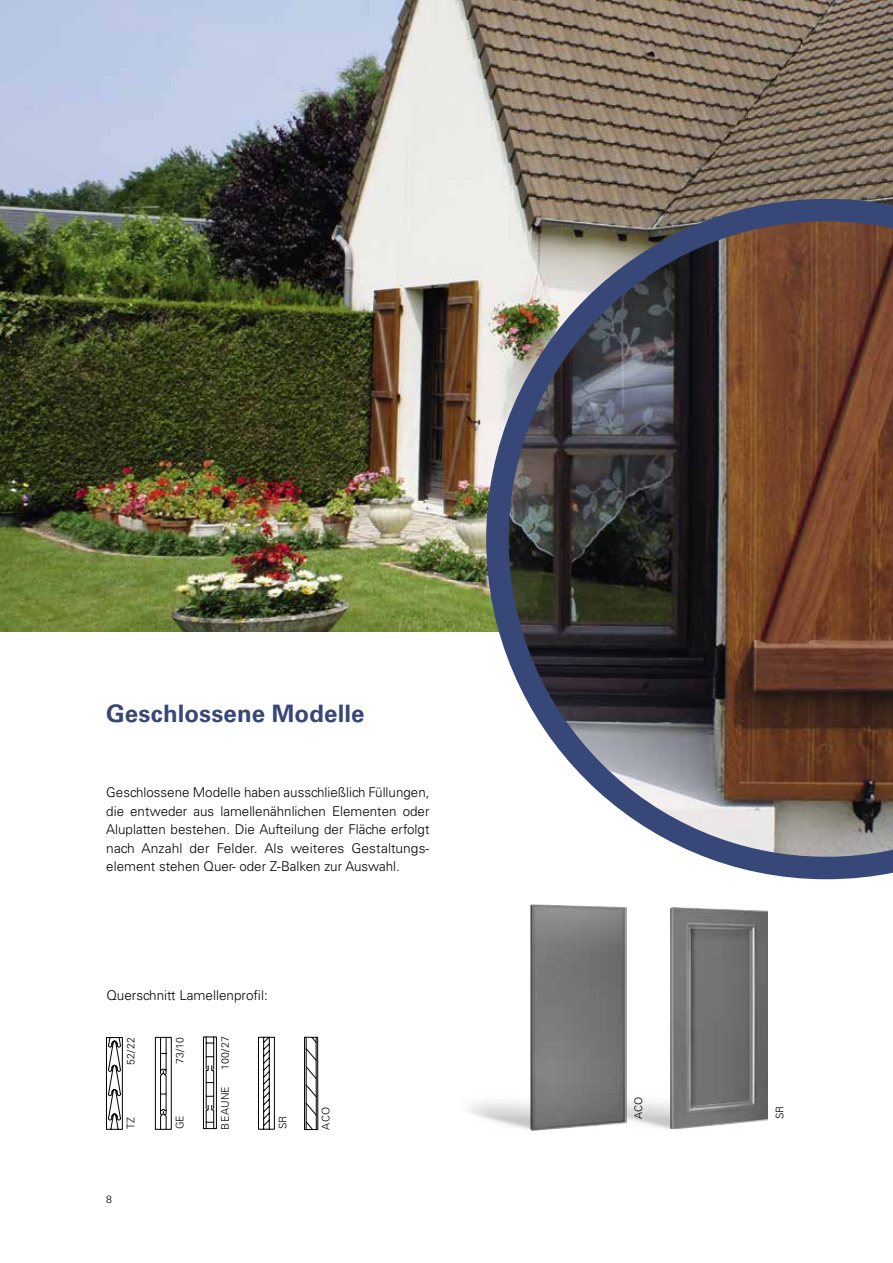
<style>
.page{position:relative;width:893px;height:1263px;background:#fff}
.page>*{position:absolute;margin:0;border:0;box-sizing:border-box;transform-origin:0 0}
.t1{font:700 24px "Univers LT Std";letter-spacing:.005em;color:#364778}
.t2{font:300 13.5px/18.5px "Univers LT Std";color:#000;text-align:justify}
.t3{font:300 10.5px "Univers LT Std";letter-spacing:.025em;color:#000}
</style>
<div class="page">
<img style="left:0;top:0;width:893px;height:631px">
<img style="left:486px;top:199px;width:407px;height:680px">
<svg style="left:155px;top:1037px;width:17px;height:92px"></svg>
<svg style="left:106px;top:1037px;width:17px;height:93px"></svg>
<svg style="left:203px;top:1036px;width:14px;height:93px"></svg>
<svg style="left:258px;top:1037px;width:17px;height:92px"></svg>
<img style="left:638px;top:1073px;width:130px;height:57px">
<img style="left:670px;top:907px;width:97px;height:221px">
<img style="left:467px;top:1073px;width:171px;height:56px">
<img style="left:529px;top:904px;width:97px;height:227px">
<div style="left:304px;top:1037px;width:14px;height:93px;border:1px solid #000"></div>
<hr style="left:306px;top:1037px;width:1px;height:92px;background:#000">
<hr style="left:316px;top:1037px;width:1px;height:92px;background:#000">
<svg style="left:306px;top:1037px;width:11px;height:60px"></svg>
<svg style="left:306px;top:1103px;width:11px;height:12px"></svg>
<svg style="left:306px;top:1121px;width:7px;height:9px"></svg>
<h1 class="t1" style="left:106px;top:699px;width:260px">Geschlossene Modelle</h1>
<p class="t2" style="left:106px;top:783px;width:325px">Geschlossene Modelle haben ausschließlich Füllungen, die entweder aus lamellenähnlichen Elementen oder Aluplatten bestehen. Die Aufteilung der Fläche erfolgt nach Anzahl der Felder. Als weiteres Gestaltungs&shy;element stehen Quer- oder Z-Balken zur Auswahl.</p>
<p class="t2" style="left:106px;top:986px;width:163px">Querschnitt Lamellenprofil:</p>
<p class="t3" style="left:124px;top:1065px;width:29px;rotate:-90deg">52/22</p>
<p class="t3" style="left:124px;top:1129px;width:14px;rotate:-90deg">TZ</p>
<p class="t3" style="left:106px;top:1193px;width:7px">8</p>
<p class="t3" style="left:173px;top:1064px;width:29px;rotate:-90deg">73/10</p>
<p class="t3" style="left:173px;top:1129px;width:16px;rotate:-90deg">GE</p>
<p class="t3" style="left:219px;top:1070px;width:35px;rotate:-90deg">100/27</p>
<p class="t3" style="left:219px;top:1129px;width:45px;rotate:-90deg">BEAUNE</p>
<p class="t3" style="left:276px;top:1129px;width:15px;rotate:-90deg">SR</p>
<p class="t3" style="left:319px;top:1129px;width:24px;rotate:-90deg">ACO</p>
<p class="t3" style="left:632px;top:1119px;width:24px;rotate:-90deg">ACO</p>
<p class="t3" style="left:773px;top:1119px;width:15px;rotate:-90deg">SR</p>
</div>
